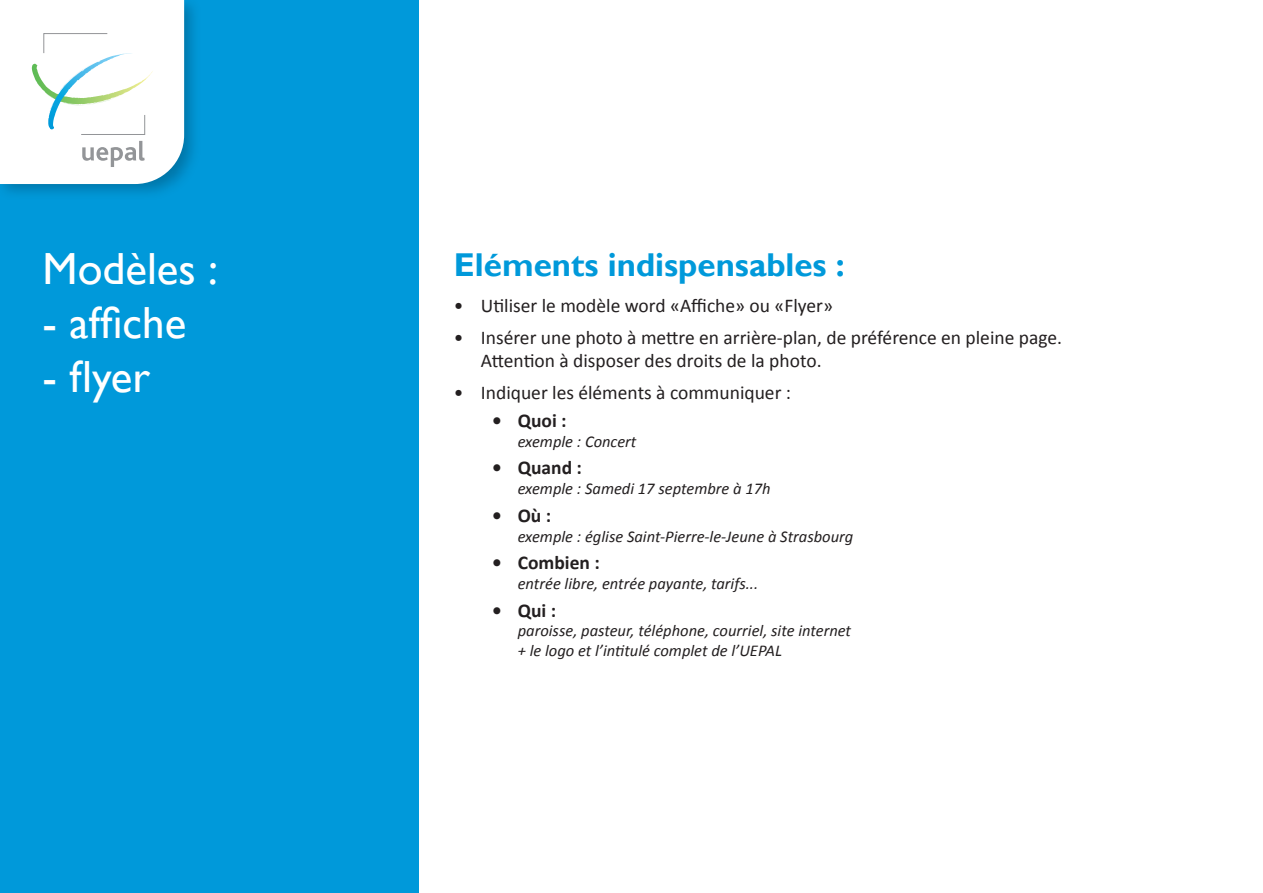
<style>
.page{position:relative;width:1263px;height:893px;background:#fff}
.page>*{position:absolute;margin:0;border:0;box-sizing:border-box;transform-origin:0 0}
.t1{font:45px "Gill Sans";color:#fff}
.t2{font:700 33px "Gill Sans";color:#0099da}
.t3{font:19.5px/23.4px "Calibri";color:#231f20}
.t4{font:700 19.5px "Calibri";color:#231f20}
.t5{font:italic 16.5px/19.8px "Calibri";color:#231f20}
</style>
<div class="page">
<div style="left:0;top:0;width:419px;height:893px;background:#0099da"></div>
<img style="left:3px;top:0;width:192px;height:194px">
<svg style="left:0;top:0;width:184px;height:184px;background:#f5f9f8"></svg>
<h1 class="t1" style="left:43px;top:243px;width:177px">Modèles :</h1>
<h1 class="t1" style="left:43px;top:297px;width:145px">- affiche</h1>
<h1 class="t1" style="left:43px;top:351px;width:109px">- flyer</h1>
<h2 class="t2" style="left:454px;top:245px;width:392px">Eléments indispensables :</h2>
<p class="t3" style="left:454px;top:294px;width:381px">• Utiliser le modèle word «Affiche» ou «Flyer»</p>
<p class="t3" style="left:481px;top:326px;width:583px;text-indent:-27px">• Insérer une photo à mettre en arrière-plan, de préférence en pleine page.<br>Attention à disposer des droits de la photo.</p>
<p class="t3" style="left:454px;top:381px;width:339px">• Indiquer les éléments à communiquer :</p>
<p class="t4" style="left:492px;top:408px;width:76px">• Quoi :</p>
<p class="t5" style="left:518px;top:431px;width:120px">exemple : Concert</p>
<p class="t4" style="left:492px;top:455px;width:91px">• Quand :</p>
<p class="t5" style="left:518px;top:478px;width:254px">exemple : Samedi 17 septembre à 17h</p>
<p class="t4" style="left:492px;top:503px;width:60px">• Où :</p>
<p class="t5" style="left:518px;top:526px;width:337px">exemple : église Saint-Pierre-le-Jeune à Strasbourg</p>
<p class="t4" style="left:492px;top:550px;width:109px">• Combien :</p>
<p class="t5" style="left:518px;top:573px;width:242px">entrée libre, entrée payante, tarifs...</p>
<p class="t4" style="left:492px;top:598px;width:65px">• Qui :</p>
<p class="t5" style="left:518px;top:620px;width:335px">paroisse, pasteur, téléphone, courriel, site internet + le logo et l’intitulé complet de l’UEPAL</p>
</div>
